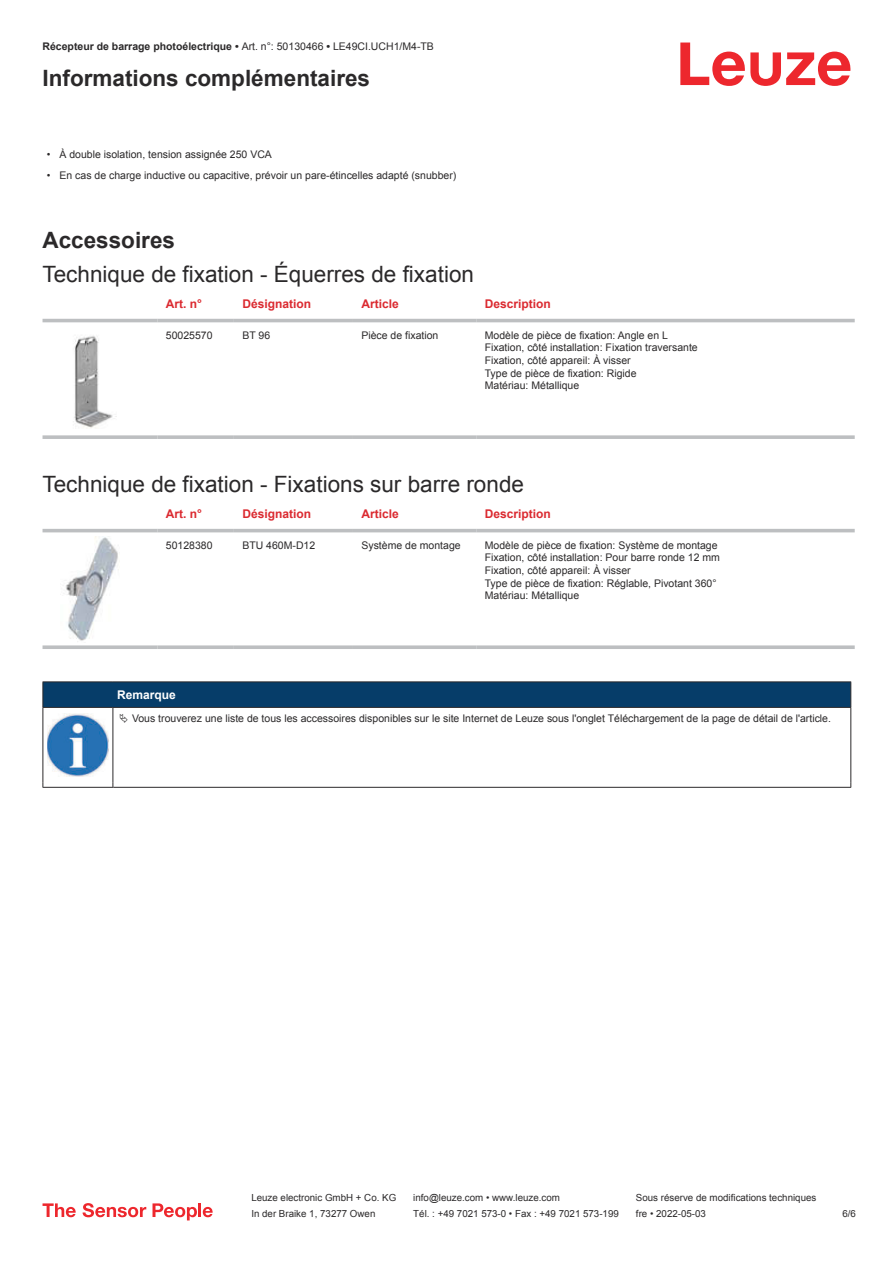
<style>
.page{position:relative;width:893px;height:1263px;background:#fff}
.page>*{position:absolute;margin:0;border:0;box-sizing:border-box;transform-origin:0 0}
.t1{font:22.5px "Arial";color:#2b292a}
.t2{font:700 22.5px "Arial";color:#2b292a}
.t3{font:700 12px "Arial";color:#db2a30}
.t4{font:700 12px "Arial";color:#fff}
.t5{font:10.5px/12.6px "Arial";color:#2b292a}
.t6{font:700 10.5px "Arial";color:#2b292a}
.t7{font:9.75px "Arial";color:#2b292a}
.s1{font-weight:400}
</style>
<div class="page">
<svg style="left:680px;top:43px;width:170px;height:43px"></svg>
<div style="left:43px;top:318px;width:812px;height:5px;background:#efefef"></div>
<hr style="left:43px;top:319px;width:114px;height:3px;background:#bdbfc1">
<hr style="left:157px;top:319px;width:77px;height:3px;background:#bdbfc1">
<hr style="left:234px;top:319px;width:119px;height:3px;background:#bdbfc1">
<hr style="left:353px;top:319px;width:123px;height:3px;background:#bdbfc1">
<hr style="left:476px;top:319px;width:379px;height:3px;background:#bdbfc1">
<svg style="left:43px;top:435px;width:114px;height:4px"></svg>
<svg style="left:157px;top:435px;width:77px;height:4px"></svg>
<svg style="left:234px;top:435px;width:119px;height:4px"></svg>
<svg style="left:353px;top:435px;width:123px;height:4px"></svg>
<svg style="left:476px;top:435px;width:379px;height:4px;background:#c3c5c7"></svg>
<img style="left:73px;top:335px;width:44px;height:93px">
<svg style="left:43px;top:528px;width:812px;height:9px"></svg>
<hr style="left:43px;top:529px;width:114px;height:3px;background:#bdbfc1">
<hr style="left:157px;top:529px;width:77px;height:3px;background:#bdbfc1">
<hr style="left:234px;top:529px;width:119px;height:3px;background:#bdbfc1">
<hr style="left:353px;top:529px;width:123px;height:3px;background:#bdbfc1">
<hr style="left:476px;top:529px;width:379px;height:3px;background:#bdbfc1">
<svg style="left:43px;top:645px;width:114px;height:4px"></svg>
<svg style="left:157px;top:645px;width:77px;height:4px"></svg>
<svg style="left:234px;top:645px;width:119px;height:4px"></svg>
<svg style="left:353px;top:645px;width:123px;height:4px"></svg>
<svg style="left:476px;top:645px;width:379px;height:4px;background:#c4c6c7"></svg>
<img style="left:65px;top:537px;width:54px;height:105px">
<svg style="left:44px;top:708px;width:806px;height:79px"></svg>
<hr style="left:43px;top:681px;width:70px;height:1px;background:#2b292a">
<hr style="left:43px;top:707px;width:70px;height:1px;background:#2b292a">
<hr style="left:113px;top:681px;width:738px;height:1px;background:#2b292a">
<div style="left:43px;top:682px;width:808px;height:25px;background:#063d69"></div>
<hr style="left:113px;top:707px;width:738px;height:1px;background:#2b292a">
<hr style="left:43px;top:708px;width:1px;height:75px;background:#2b292a">
<hr style="left:113px;top:708px;width:1px;height:75px;background:#2b292a">
<hr style="left:850px;top:708px;width:1px;height:75px;background:#2b292a">
<hr style="left:43px;top:787px;width:70px;height:1px;background:#2b292a">
<hr style="left:113px;top:787px;width:738px;height:1px;background:#2b292a">
<img style="left:47px;top:714px;width:61px;height:63px">
<div style="left:115px;top:708px;width:734px;height:20px;background:#fff"></div>
<svg style="left:43px;top:1203px;width:33px;height:14px"></svg>
<svg style="left:83px;top:1203px;width:63px;height:14px"></svg>
<svg style="left:153px;top:1203px;width:44px;height:17px"></svg>
<hr style="left:198px;top:1203px;width:3px;height:14px;background:#ed272d">
<svg style="left:203px;top:1207px;width:10px;height:10px"></svg>
<p class="t6" style="left:43px;top:43px;width:393px">Récepteur de barrage photoélectrique • <span class="s1">Art. n°: 50130466</span> • <span class="s1">LE49CI.UCH1/M4-TB</span></p>
<h1 class="t2" style="left:43px;top:70px;width:329px">Informations complémentaires</h1>
<p class="t5" style="left:47px;top:149px;width:227px">• À double isolation, tension assignée 250 VCA</p>
<p class="t5" style="left:47px;top:170px;width:411px">• En cas de charge inductive ou capacitive, prévoir un pare-étincelles adapté (snubber)</p>
<h1 class="t2" style="left:43px;top:232px;width:134px">Accessoires</h1>
<h1 class="t1" style="left:43px;top:265px;width:433px">Technique de fixation - Équerres de fixation</h1>
<p class="t3" style="left:166px;top:299px;width:38px">Art. n°</p>
<p class="t3" style="left:242px;top:299px;width:70px">Désignation</p>
<p class="t3" style="left:361px;top:299px;width:39px">Article</p>
<p class="t3" style="left:485px;top:299px;width:68px">Description</p>
<p class="t5" style="left:166px;top:330px;width:48px">50025570</p>
<p class="t5" style="left:242px;top:330px;width:29px">BT 96</p>
<p class="t5" style="left:361px;top:330px;width:79px">Pièce de fixation</p>
<p class="t5" style="left:485px;top:330px;width:215px">Modèle de pièce de fixation: Angle en L Fixation, côté installation: Fixation traversante Fixation, côté appareil: À visser<br>Type de pièce de fixation: Rigide<br>Matériau: Métallique</p>
<h1 class="t1" style="left:43px;top:475px;width:483px">Technique de fixation - Fixations sur barre ronde</h1>
<p class="t3" style="left:166px;top:509px;width:38px">Art. n°</p>
<p class="t3" style="left:242px;top:509px;width:70px">Désignation</p>
<p class="t3" style="left:361px;top:509px;width:39px">Article</p>
<p class="t3" style="left:485px;top:509px;width:68px">Description</p>
<p class="t5" style="left:166px;top:540px;width:48px">50128380</p>
<p class="t5" style="left:242px;top:540px;width:74px">BTU 460M-D12</p>
<p class="t5" style="left:361px;top:540px;width:101px">Système de montage</p>
<p class="t5" style="left:485px;top:540px;width:237px">Modèle de pièce de fixation: Système de montage Fixation, côté installation: Pour barre ronde 12 mm Fixation, côté appareil: À visser<br>Type de pièce de fixation: Réglable, Pivotant 360° Matériau: Métallique</p>
<p class="t4" style="left:117px;top:690px;width:60px">Remarque</p>
<p class="t5" style="left:132px;top:713px;width:700px">Vous trouverez une liste de tous les accessoires disponibles sur le site Internet de Leuze sous l'onglet Téléchargement de la page de détail de l'article.</p>
<p class="t7" style="left:251px;top:1194px;width:146px">Leuze electronic GmbH + Co. KG</p>
<p class="t7" style="left:413px;top:1194px;width:148px">info@leuze.com • www.leuze.com</p>
<p class="t7" style="left:636px;top:1194px;width:182px">Sous réserve de modifications techniques</p>
<p class="t7" style="left:251px;top:1210px;width:126px">In der Braike 1, 73277 Owen</p>
<p class="t7" style="left:413px;top:1210px;width:207px">Tél. : +49 7021 573-0 • Fax : +49 7021 573-199</p>
<p class="t7" style="left:636px;top:1210px;width:72px">fre • 2022-05-03</p>
<p class="t7" style="left:842px;top:1210px;width:15px">6 /6</p>
</div>
